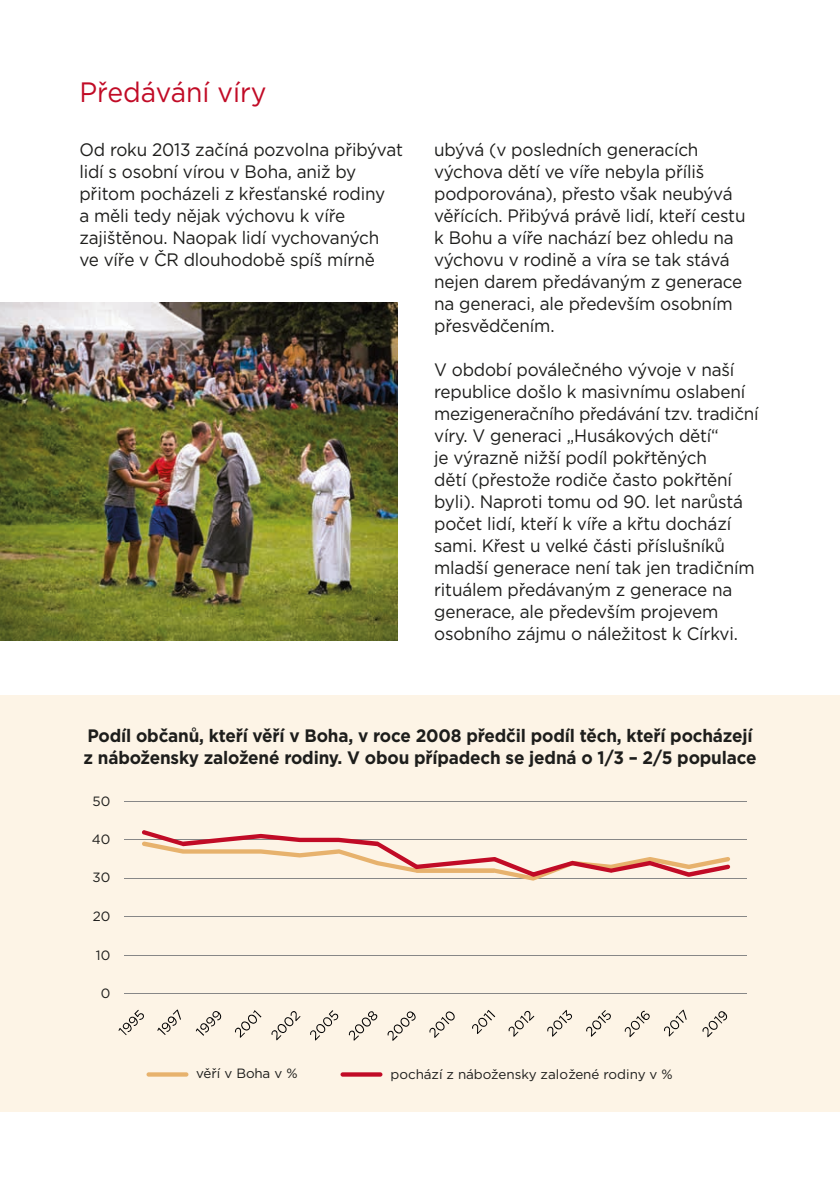
<style>
.page{position:relative;width:840px;height:1191px;background:#fff}
.page>*{position:absolute;margin:0;border:0;box-sizing:border-box;transform-origin:0 0}
.t1{font:28px "Gotham";color:#c10b26;scale:.95 1}
.t2{font:18px/22px "Gotham";letter-spacing:-.01em;color:#1d1d1b;scale:.95 1}
.t3{font:700 18px/22px "Gotham";letter-spacing:-.01em;color:#1d1d1b;scale:.95 1}
.t4{font:300 13.4px "Gotham";letter-spacing:-.005em;color:#1d1d1b}
</style>
<div class="page">
<img style="left:0;top:302px;width:397px;height:339px">
<div style="left:0;top:694px;width:839px;height:417px;background:#fdf4e6"></div>
<hr style="left:125px;top:801px;width:621px;height:1px;background:#878787">
<hr style="left:125px;top:839px;width:621px;height:1px;background:#878787">
<hr style="left:125px;top:878px;width:621px;height:1px;background:#878787">
<hr style="left:125px;top:916px;width:621px;height:1px;background:#878787">
<hr style="left:125px;top:955px;width:621px;height:1px;background:#878787">
<hr style="left:125px;top:993px;width:621px;height:1px;background:#878787">
<svg style="left:142px;top:830px;width:587px;height:50px"></svg>
<svg style="left:118px;top:1009px;width:26px;height:26px"></svg>
<svg style="left:157px;top:1009px;width:24px;height:26px"></svg>
<svg style="left:196px;top:1011px;width:25px;height:24px"></svg>
<svg style="left:235px;top:1010px;width:26px;height:28px"></svg>
<svg style="left:271px;top:1011px;width:29px;height:29px"></svg>
<svg style="left:310px;top:1010px;width:28px;height:30px"></svg>
<svg style="left:348px;top:1011px;width:29px;height:29px"></svg>
<svg style="left:387px;top:1011px;width:28px;height:30px"></svg>
<svg style="left:429px;top:1011px;width:25px;height:27px"></svg>
<svg style="left:472px;top:1010px;width:23px;height:24px"></svg>
<svg style="left:508px;top:1010px;width:26px;height:27px"></svg>
<svg style="left:547px;top:1010px;width:24px;height:26px"></svg>
<svg style="left:586px;top:1010px;width:24px;height:26px"></svg>
<svg style="left:624px;top:1010px;width:25px;height:27px"></svg>
<svg style="left:664px;top:1009px;width:22px;height:27px"></svg>
<svg style="left:702px;top:1011px;width:24px;height:26px"></svg>
<svg style="left:146px;top:1072px;width:42px;height:4px"></svg>
<svg style="left:340px;top:1072px;width:42px;height:4px"></svg>
<h1 class="t1" style="left:79px;top:74px;width:198px">Předávání víry</h1>
<p class="t2" style="left:79px;top:138px;width:342px">Od roku 2013 začíná pozvolna přibývat lidí s osobní vírou v Boha, aniž by přitom pocházeli z křesťanské rodiny<br>a měli tedy nějak výchovu k víře zajištěnou. Naopak lidí vychovaných ve víře v ČR dlouhodobě spíš mírně</p>
<p class="t2" style="left:434px;top:138px;width:329px">ubývá (v posledních generacích výchova dětí ve víře nebyla příliš podporována), přesto však neubývá věřících. Přibývá právě lidí, kteří cestu k Bohu a víře nachází bez ohledu na výchovu v rodině a víra se tak stává nejen darem předávaným z generace na generaci, ale především osobním přesvědčením.</p>
<p class="t2" style="left:434px;top:358px;width:343px">V období poválečného vývoje v naší republice došlo k masivnímu oslabení mezigeneračního předávání tzv. tradiční víry. V generaci „Husákových dětí“<br>je výrazně nižší podíl pokřtěných<br>dětí (přestože rodiče často pokřtění byli). Naproti tomu od 90. let narůstá počet lidí, kteří k víře a křtu dochází sami. Křest u velké části příslušníků mladší generace není tak jen tradičním rituálem předávaným z generace na generace, ale především projevem osobního zájmu o náležitost k Církvi.</p>
<p class="t3" style="left:83px;top:724px;width:709px">Podíl občanů, kteří věří v Boha, v roce 2008 předčil podíl těch, kteří pocházejí z nábožensky založené rodiny. V obou případech se jedná o 1/3 – 2/5 populace</p>
<p class="t4" style="left:93px;top:795px;width:19px">50</p>
<p class="t4" style="left:92px;top:834px;width:20px">40</p>
<p class="t4" style="left:93px;top:872px;width:19px">30</p>
<p class="t4" style="left:93px;top:911px;width:19px">20</p>
<p class="t4" style="left:96px;top:949px;width:16px">10</p>
<p class="t4" style="left:101px;top:988px;width:11px">0</p>
<p class="t4" style="left:196px;top:1068px;width:103px">věří v Boha v %</p>
<p class="t4" style="left:390px;top:1068px;width:283px">pochází z nábožensky založené rodiny v %</p>
</div>
